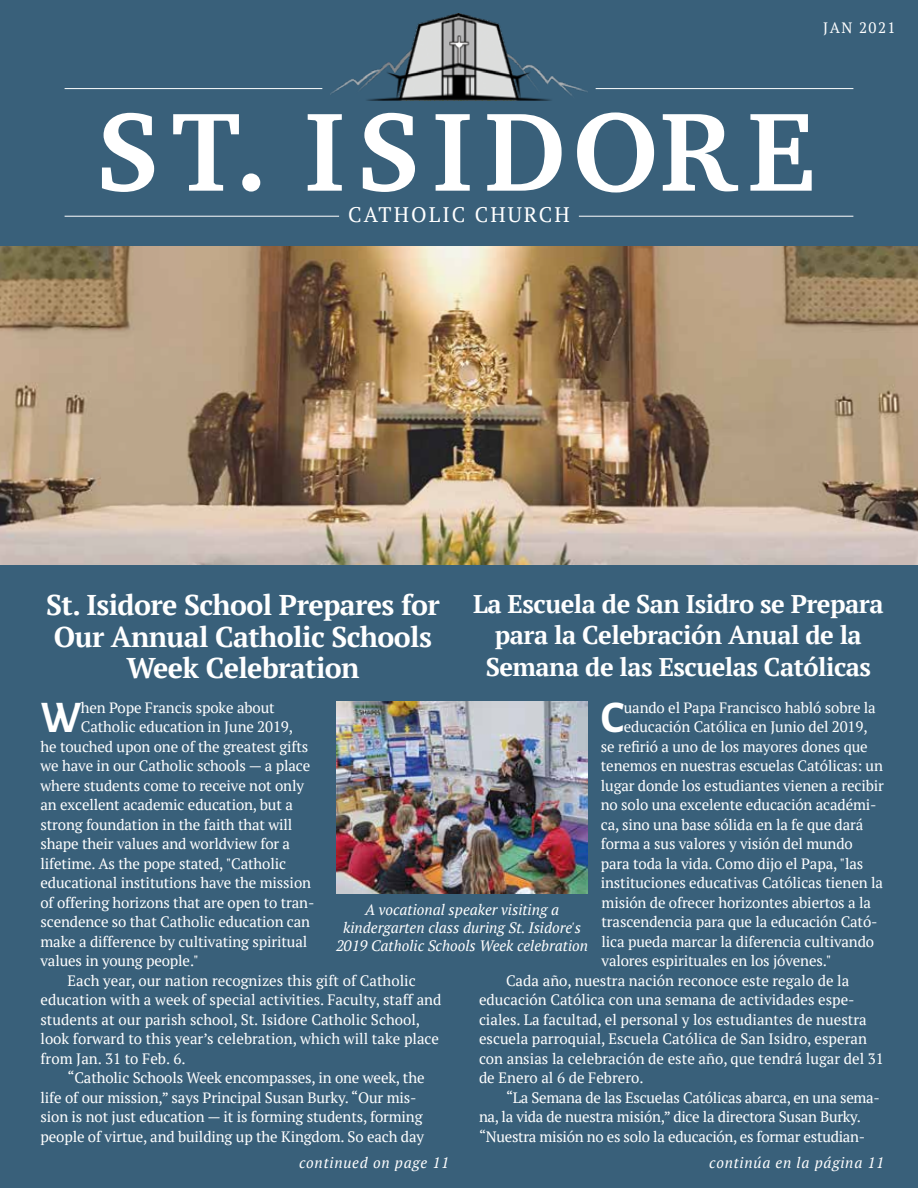
<style>
.page{position:relative;width:918px;height:1188px;background:#39607a}
.page>*{position:absolute;margin:0;border:0;box-sizing:border-box;transform-origin:0 0}
.t1{font:700 114px "Charter";letter-spacing:.1em;color:#fff}
.t2{font:700 45.3px "Alegreya Sans";color:#fff}
.t3{font:700 28.5px/31.5px "PT Serif";letter-spacing:-.02em;color:#fff;text-align:center}
.t4{font:700 25.5px/31.5px "PT Serif";letter-spacing:-.02em;color:#fff;text-align:center}
.t5{font:21px "PT Serif";letter-spacing:.1em;color:#fff}
.t6{font:15px "PT Serif";letter-spacing:-.01em;color:#fff}
.t7{font:italic 15px/18px "PT Serif";color:#fff;text-align:center}
.t8{font:italic 15px "PT Serif";letter-spacing:.05em;color:#fff}
</style>
<div class="page">
<img style="left:0;top:247px;width:918px;height:317px">
<hr style="left:65px;top:88px;width:257px;height:1px;background:#fff">
<hr style="left:65px;top:216px;width:274px;height:1px;background:#fff">
<hr style="left:579px;top:216px;width:274px;height:1px;background:#fff">
<hr style="left:596px;top:88px;width:257px;height:1px;background:#fff">
<img style="left:330px;top:13px;width:258px;height:88px">
<img style="left:336px;top:701px;width:251px;height:193px">
<p class="t6" style="left:823px;top:18px;width:74px">JAN 2021</p>
<h1 class="t1" style="left:95px;top:53px;width:721px">ST. ISIDORE</h1>
<h3 class="t5" style="left:348px;top:201px;width:223px">CATHOLIC CHURCH</h3>
<h3 class="t3" style="left:46px;top:589px;width:395px">St. Isidore School Prepares for<br>Our Annual Catholic Schools<br>Week Celebration</h3>
<h3 class="t4" style="left:473px;top:588px;width:412px">La Escuela de San Isidro se Prepara para la Celebración Anual de la<br>Semana de las Escuelas Católicas</h3>
<h2 class="t2" style="left:601px;top:685px;width:25px">C</h2>
<p class="t6" style="left:624px;top:698px;width:254px">uando el Papa Francisco habló sobre la</p>
<h2 class="t2" style="left:40px;top:685px;width:42px">W</h2>
<p class="t6" style="left:81px;top:698px;width:195px">hen Pope Francis spoke about</p>
<p class="t6" style="left:624px;top:717px;width:245px">educación Católica en Junio del 2019,</p>
<p class="t6" style="left:601px;top:737px;width:268px">se refirió a uno de los mayores dones que</p>
<p class="t6" style="left:601px;top:756px;width:284px">tenemos en nuestras escuelas Católicas: un</p>
<p class="t6" style="left:601px;top:776px;width:285px">lugar donde los estudiantes vienen a recibir</p>
<p class="t6" style="left:601px;top:795px;width:277px">no solo una excelente educación académi-</p>
<p class="t6" style="left:601px;top:815px;width:264px">ca, sino una base sólida en la fe que dará</p>
<p class="t6" style="left:601px;top:834px;width:254px">forma a sus valores y visión del mundo</p>
<p class="t6" style="left:601px;top:854px;width:264px">para toda la vida. Como dijo el Papa, "las</p>
<p class="t6" style="left:601px;top:873px;width:284px">instituciones educativas Católicas tienen la</p>
<p class="t6" style="left:602px;top:893px;width:271px">misión de ofrecer horizontes abiertos a la</p>
<p class="t6" style="left:602px;top:912px;width:278px">trascendencia para que la educación Cató-</p>
<p class="t6" style="left:602px;top:932px;width:274px">lica pueda marcar la diferencia cultivando</p>
<p class="t6" style="left:602px;top:951px;width:232px">valores espirituales en los jóvenes."</p>
<p class="t6" style="left:506px;top:971px;width:345px">Cada año, nuestra nación reconoce este regalo de la</p>
<p class="t6" style="left:479px;top:990px;width:377px">educación Católica con una semana de actividades espe-</p>
<p class="t6" style="left:479px;top:1010px;width:389px">ciales. La facultad, el personal y los estudiantes de nuestra</p>
<p class="t6" style="left:479px;top:1029px;width:389px">escuela parroquial, Escuela Católica de San Isidro, esperan</p>
<p class="t6" style="left:479px;top:1049px;width:406px">con ansias la celebración de este año, que tendrá lugar del 31</p>
<p class="t6" style="left:479px;top:1068px;width:166px">de Enero al 6 de Febrero.</p>
<p class="t6" style="left:506px;top:1088px;width:375px">“La Semana de las Escuelas Católicas abarca, en una sema-</p>
<p class="t6" style="left:479px;top:1107px;width:384px">na, la vida de nuestra misión,” dice la directora Susan Burky.</p>
<p class="t6" style="left:479px;top:1127px;width:388px">“Nuestra misión no es solo la educación, es formar estudian-</p>
<p class="t8" style="left:709px;top:1153px;width:176px">continúa en la página 11</p>
<p class="t6" style="left:81px;top:717px;width:214px">Catholic education in June 2019,</p>
<p class="t6" style="left:40px;top:737px;width:269px">he touched upon one of the greatest gifts</p>
<p class="t6" style="left:40px;top:756px;width:271px">we have in our Catholic schools — a place</p>
<p class="t6" style="left:40px;top:776px;width:265px">where students come to receive not only</p>
<p class="t6" style="left:40px;top:795px;width:254px">an excellent academic education, but a</p>
<p class="t6" style="left:40px;top:815px;width:253px">strong foundation in the faith that will</p>
<p class="t6" style="left:40px;top:834px;width:251px">shape their values and worldview for a</p>
<p class="t6" style="left:40px;top:854px;width:247px">lifetime. As the pope stated, "Catholic</p>
<p class="t6" style="left:40px;top:873px;width:272px">educational institutions have the mission</p>
<p class="t6" style="left:40px;top:893px;width:275px">of offering horizons that are open to tran-</p>
<p class="t6" style="left:40px;top:912px;width:271px">scendence so that Catholic education can</p>
<p class="t6" style="left:40px;top:932px;width:268px">make a difference by cultivating spiritual</p>
<p class="t6" style="left:40px;top:951px;width:160px">values in young people."</p>
<p class="t6" style="left:67px;top:971px;width:350px">Each year, our nation recognizes this gift of Catholic</p>
<p class="t6" style="left:40px;top:990px;width:403px">education with a week of special activities. Faculty, staff and</p>
<p class="t6" style="left:40px;top:1010px;width:381px">students at our parish school, St. Isidore Catholic School,</p>
<p class="t6" style="left:40px;top:1029px;width:400px">look forward to this year’s celebration, which will take place</p>
<p class="t6" style="left:40px;top:1049px;width:147px">from Jan. 31 to Feb. 6.</p>
<p class="t6" style="left:67px;top:1068px;width:359px">“Catholic Schools Week encompasses, in one week, the</p>
<p class="t6" style="left:40px;top:1088px;width:378px">life of our mission,” says Principal Susan Burky. “Our mis-</p>
<p class="t6" style="left:40px;top:1107px;width:384px">sion is not just education — it is forming students, forming</p>
<p class="t6" style="left:40px;top:1127px;width:385px">people of virtue, and building up the Kingdom. So each day</p>
<p class="t8" style="left:299px;top:1153px;width:151px">continued on page 11</p>
<p class="t7" style="left:336px;top:900px;width:253px">A vocational speaker visiting a kindergarten class during St. Isidore's<br>2019 Catholic Schools Week celebration</p>
</div>
